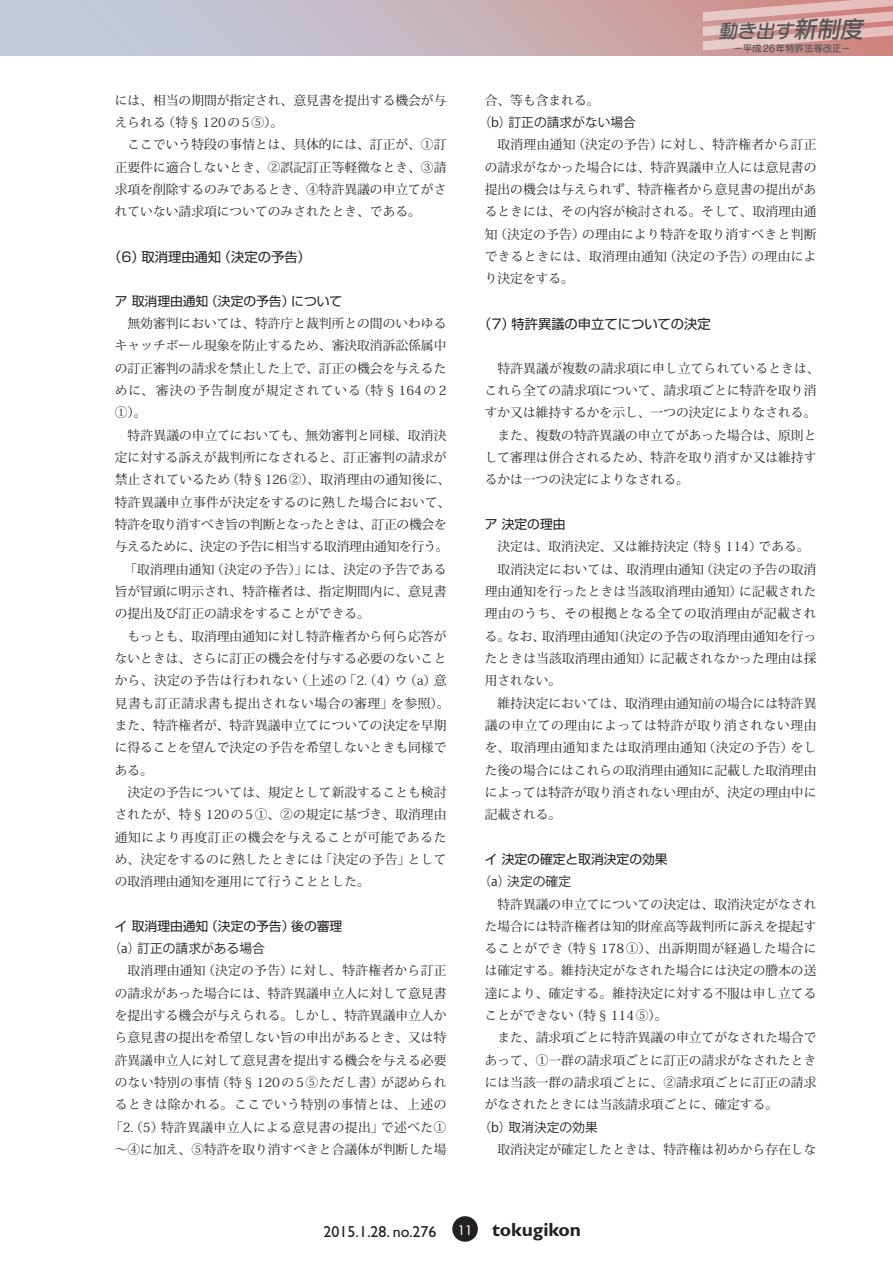
<style>
.page{position:relative;width:893px;height:1263px;background:#fff}
.page>*{position:absolute;margin:0;border:0;box-sizing:border-box;transform-origin:0 0}
.t1{font:700 19.2px "Gill Sans";color:#231f20}
.t2{font:italic 19.2px "Seurat Pro DB";color:#57585a}
.t3{font:15.9px "Gill Sans";color:#231f20}
.特集小見出し3{font:13.35px "Shin Go Pro";color:#231f20}
.特集本文{font:12.75px/22.4px "Koz Min Pro";color:#231f20;text-align:justify}
.特集本文-2{font:12.75px "Shin Go Pro";color:#231f20}
.特集本文-3{font:12.75px "Koz Go Pro";color:#231f20}
.t4{font:9.6px "Seurat Pro DB";letter-spacing:-.02em;color:#57585a}
.s1{font-size:23.85px}
.s2{font-family:"Futura";font-weight:400;font-size:12.75px;color:#fff}
</style>
<div class="page">
<div style="left:452px;top:1216px;width:26px;height:26px;background:#231f20;border-radius:50%"></div>
<div style="left:0;top:0;width:893px;height:55px;background:linear-gradient(to right,#bfd5e9,#cf8c85)"></div>
<svg style="left:703px;top:0;width:190px;height:51px;background:#daaaa7"></svg>
<p class="特集本文" style="left:115px;top:88px;width:333px">には、相当の期間が指定され、意見書を提出する機会が与えられる（特§120の5⑤）。</p>
<p class="特集本文" style="left:115px;top:133px;width:333px;text-indent:13px">ここでいう特段の事情とは、具体的には、訂正が、①訂正要件に適合しないとき、②誤記訂正等軽微なとき、③請求項を削除するのみであるとき、④特許異議の申立てがされていない請求項についてのみされたとき、である。</p>
<p class="特集小見出し3" style="left:108px;top:245px;width:204px">（6）取消理由通知（決定の予告）</p>
<p class="特集本文-2" style="left:115px;top:290px;width:229px">ア 取消理由通知（決定の予告）について</p>
<p class="特集本文" style="left:115px;top:312px;width:333px">　無効審判においては、特許庁と裁判所との間のいわゆるキャッチボール現象を防止するため、審決取消訴訟係属中の訂正審判の請求を禁止した上で、訂正の機会を与えるために、審決の予告制度が規定されている（特§164の2<br>①）。</p>
<p class="特集本文" style="left:115px;top:423px;width:337px;text-align:left;text-indent:13px">特許異議の申立てにおいても、無効審判と同様、取消決定に対する訴えが裁判所になされると、訂正審判の請求が禁止されているため（特§126②）、取消理由の通知後に、特許異議申立事件が決定をするのに熟した場合において、特許を取り消すべき旨の判断となったときは、訂正の機会を与えるために、決定の予告に相当する取消理由通知を行う。</p>
<p class="特集本文" style="left:115px;top:557px;width:333px;text-indent:10px">「取消理由通知（決定の予告）」には、決定の予告である旨が冒頭に明示され、特許権者は、指定期間内に、意見書の提出及び訂正の請求をすることができる。</p>
<p class="特集本文" style="left:115px;top:624px;width:336px;text-align:left">　もっとも、取消理由通知に対し特許権者から何ら応答がないときは、さらに訂正の機会を付与する必要のないことから、決定の予告は行われない（上述の「2.（4）ウ（a）意見書も訂正請求書も提出されない場合の審理」を参照）。また、特許権者が、特許異議申立てについての決定を早期に得ることを望んで決定の予告を希望しないときも同様である。</p>
<p class="特集本文" style="left:115px;top:780px;width:333px">　決定の予告については、規定として新設することも検討されたが、特§120の5①、②の規定に基づき、取消理由通知により再度訂正の機会を与えることが可能であるため、決定をするのに熟したときには「決定の予告」としての取消理由通知を運用にて行うこととした。</p>
<p class="特集本文-2" style="left:115px;top:915px;width:229px">イ 取消理由通知（決定の予告）後の審理</p>
<p class="特集本文-3" style="left:108px;top:940px;width:158px">（a）訂正の請求がある場合</p>
<p class="特集本文" style="left:110px;top:959px;width:338px;text-align:right">取消理由通知（決定の予告）に対し、特許権者から訂正<br>の請求があった場合には、特許異議申立人に対して意見書を提出する機会が与えられる。しかし、特許異議申立人から意見書の提出を希望しない旨の申出があるとき、又は特許異議申立人に対して意見書を提出する機会を与える必要のない特別の事情（特§120の 5⑤ただし書）が認められるときは除かれる。ここでいう特別の事情とは、上述の「2.（5）特許異議申立人による意見書の提出」で述べた①〜④に加え、⑤特許を取り消すべきと合議体が判断した場</p>
<h1 class="t2" style="left:718px;top:18px;width:152px">動き出す<span class="s1">新制度</span></h1>
<p class="t4" style="left:734px;top:42px;width:119px">－平成26年特許法等改正－</p>
<p class="特集本文" style="left:485px;top:88px;width:116px">合、等も含まれる。</p>
<p class="特集本文-3" style="left:478px;top:114px;width:159px">（b）訂正の請求がない場合</p>
<p class="特集本文" style="left:485px;top:133px;width:333px;text-indent:13px">取消理由通知（決定の予告）に対し、特許権者から訂正の請求がなかった場合には、特許異議申立人には意見書の提出の機会は与えられず、特許権者から意見書の提出があるときには、その内容が検討される。そして、取消理由通知（決定の予告）の理由により特許を取り消すべきと判断できるときには、取消理由通知（決定の予告）の理由により決定をする。</p>
<p class="特集小見出し3" style="left:478px;top:312px;width:234px">（7）特許異議の申立てについての決定</p>
<p class="特集本文" style="left:485px;top:356px;width:336px;text-align:left">　特許異議が複数の請求項に申し立てられているときは、これら全ての請求項について、請求項ごとに特許を取り消すか又は維持するかを示し、一つの決定によりなされる。</p>
<p class="特集本文" style="left:485px;top:423px;width:333px">　また、複数の特許異議の申立てがあった場合は、原則として審理は併合されるため、特許を取り消すか又は維持するかは一つの決定によりなされる。</p>
<p class="特集本文-2" style="left:485px;top:514px;width:82px">ア 決定の理由</p>
<p class="特集本文" style="left:485px;top:535px;width:326px">　決定は、取消決定、又は維持決定（特§114）である。</p>
<p class="特集本文" style="left:485px;top:557px;width:333px;text-indent:13px">取消決定においては、取消理由通知（決定の予告の取消理由通知を行ったときは当該取消理由通知）に記載された理由のうち、その根拠となる全ての取消理由が記載される。なお、取消理由通知（決定の予告の取消理由通知を行ったときは当該取消理由通知）に記載されなかった理由は採用されない。</p>
<p class="特集本文" style="left:485px;top:691px;width:333px;text-indent:13px">維持決定においては、取消理由通知前の場合には特許異議の申立ての理由によっては特許が取り消されない理由を、取消理由通知または取消理由通知（決定の予告）をした後の場合にはこれらの取消理由通知に記載した取消理由によっては特許が取り消されない理由が、決定の理由中に記載される。</p>
<p class="特集本文-2" style="left:485px;top:848px;width:184px">イ 決定の確定と取消決定の効果</p>
<p class="特集本文-3" style="left:478px;top:873px;width:94px">（a）決定の確定</p>
<p class="特集本文" style="left:485px;top:892px;width:333px;text-indent:13px">特許異議の申立てについての決定は、取消決定がなされた場合には特許権者は知的財産高等裁判所に訴えを提起することができ（特§178①）、出訴期間が経過した場合には確定する。維持決定がなされた場合には決定の謄本の送達により、確定する。維持決定に対する不服は申し立てることができない（特§114⑤）。</p>
<p class="特集本文" style="left:485px;top:1026px;width:333px">　また、請求項ごとに特許異議の申立てがなされた場合であって、①一群の請求項ごとに訂正の請求がなされたときには当該一群の請求項ごとに、②請求項ごとに訂正の請求がなされたときには当該請求項ごとに、確定する。</p>
<p class="特集本文-3" style="left:478px;top:1119px;width:121px">（b）取消決定の効果</p>
<p class="特集本文" style="left:497px;top:1138px;width:320px">取消決定が確定したときは、特許権は初めから存在しな</p>
<p class="t3" style="left:324px;top:1222px;width:114px">2015.1.28. no.276</p>
<h1 class="t1" style="left:458px;top:1218px;width:125px"><span class="s2">11</span> tokugikon</h1>
</div>
